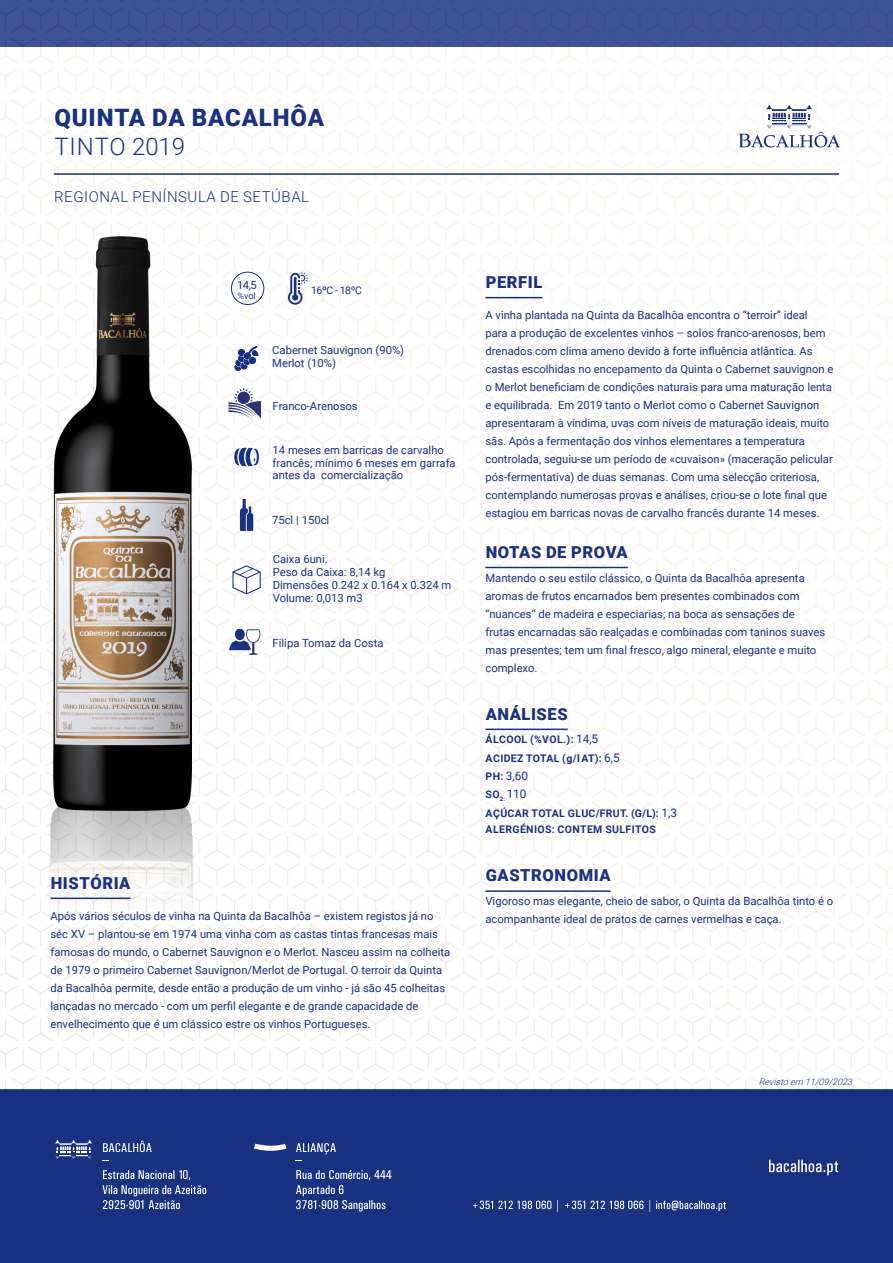
<style>
.page{position:relative;width:893px;height:1263px;background:#fff}
.page>*{position:absolute;margin:0;border:0;box-sizing:border-box;transform-origin:0 0}
.t1{font:900 24px "Roboto";letter-spacing:.035em;color:#183181}
.t2{font:300 24px "Roboto";letter-spacing:.02em;color:#183181}
.TITULOS_BLUE{font:900 16.5px "Roboto";letter-spacing:.035em;color:#183181}
.t3{font:300 15px "Roboto";letter-spacing:.035em;color:#183181}
.t4{font:11.85px/18px "Roboto";color:#183181}
.t5{font:11.25px/18px "Roboto";color:#183181}
.t6{font:700 10.5px/18.3px "Roboto";letter-spacing:.035em;color:#183181}
.t7{font:10.5px "Roboto";letter-spacing:-.04em;color:#183181}
.t8{font:italic 300 9px "Roboto";color:#183181}
.t9{font:9px "Roboto";color:#183181}
.s1{font-weight:400;font-size:11.85px}
.s2{font-weight:700;font-size:10.5px}
</style>
<div class="page">
<div style="left:0;top:1089px;width:893px;height:174px;background:#183181"></div>
<svg style="left:473px;top:1200px;width:253px;height:12px"></svg>
<svg style="left:769px;top:1160px;width:69px;height:15px"></svg>
<svg style="left:254px;top:1144px;width:33px;height:7px"></svg>
<svg style="left:296px;top:1170px;width:95px;height:41px"></svg>
<svg style="left:296px;top:1143px;width:40px;height:11px"></svg>
<svg style="left:102px;top:1172px;width:104px;height:37px"></svg>
<img style="left:0;top:0;width:893px;height:1089px">
<svg style="left:229px;top:629px;width:31px;height:26px"></svg>
<img style="left:46px;top:804px;width:152px;height:368px">
<img style="left:53px;top:236px;width:138px;height:574px">
<hr style="left:485px;top:297px;width:57px;height:1px;background:#183181">
<hr style="left:485px;top:567px;width:143px;height:1px;background:#183181">
<hr style="left:485px;top:728px;width:83px;height:2px;background:#183181">
<hr style="left:485px;top:890px;width:126px;height:2px;background:#183181">
<svg style="left:232px;top:565px;width:29px;height:29px"></svg>
<svg style="left:234px;top:346px;width:25px;height:25px"></svg>
<svg style="left:234px;top:448px;width:25px;height:18px"></svg>
<svg style="left:240px;top:499px;width:13px;height:32px"></svg>
<div style="left:231px;top:272px;width:33px;height:33px;border:1px solid #183181;border-radius:50%"></div>
<svg style="left:288px;top:272px;width:20px;height:33px"></svg>
<hr style="left:50px;top:897px;width:81px;height:2px;background:#183181">
<hr style="left:54px;top:173px;width:785px;height:2px;background:#183181">
<svg style="left:738px;top:105px;width:102px;height:43px"></svg>
<svg style="left:228px;top:388px;width:33px;height:32px"></svg>
<p class="t1" style="left:54px;top:101px;width:271px">QUINTA DA BACALHÔA</p>
<p class="t2" style="left:54px;top:130px;width:132px">TINTO 2019</p>
<p class="t3" style="left:54px;top:187px;width:256px">REGIONAL PENÍNSULA DE SETÚBAL</p>
<p class="t5" style="left:237px;top:275px;width:21px">14,5</p>
<p class="t9" style="left:238px;top:290px;width:20px">%vol</p>
<p class="t7" style="left:311px;top:283px;width:52px">16ºC - 18ºC</p>
<p class="t5" style="left:272px;top:343px;width:133px;line-height:12.8px">Cabernet Sauvignon (90%)<br>Merlot (10%)</p>
<p class="t5" style="left:273px;top:396px;width:87px">Franco-Arenosos</p>
<p class="t5" style="left:273px;top:443px;width:185px;line-height:12.8px">14 meses em barricas de carvalho francês; mínimo 6 meses em garrafa antes da comercialização</p>
<p class="t5" style="left:272px;top:511px;width:59px">75cl | 150cl</p>
<p class="t5" style="left:273px;top:550px;width:57px">Caixa 6uni.</p>
<p class="t5" style="left:273px;top:563px;width:114px">Peso da Caixa: 8,14 kg</p>
<p class="t5" style="left:273px;top:575px;width:180px">Dimensões 0.242 x 0.164 x 0.324 m</p>
<p class="t5" style="left:273px;top:588px;width:92px">Volume: 0,013 m3</p>
<p class="t5" style="left:273px;top:634px;width:112px">Filipa Tomaz da Costa</p>
<p class="TITULOS_BLUE" style="left:51px;top:872px;width:81px">HISTÓRIA</p>
<p class="t5" style="left:50px;top:906px;width:401px">Após vários séculos de vinha na Quinta da Bacalhôa – existem registos já no séc XV – plantou-se em 1974 uma vinha com as castas tintas francesas mais famosas do mundo, o Cabernet Sauvignon e o Merlot. Nasceu assim na colheita de 1979 o primeiro Cabernet Sauvignon/Merlot de Portugal. O terroir da Quinta da Bacalhôa permite, desde então a produção de um vinho - já são 45 colheitas lançadas no mercado - com um perfil elegante e de grande capacidade de envelhecimento que é um clássico estre os vinhos Portugueses.</p>
<p class="TITULOS_BLUE" style="left:486px;top:271px;width:58px">PERFIL</p>
<p class="t5" style="left:485px;top:306px;width:349px">A vinha plantada na Quinta da Bacalhôa encontra o “terroir” ideal<br>para a produção de excelentes vinhos – solos franco-arenosos, bem drenados com clima ameno devido à forte influência atlântica. As castas escolhidas no encepamento da Quinta o Cabernet sauvignon e o Merlot beneficiam de condições naturais para uma maturação lenta e equilibrada. Em 2019 tanto o Merlot como o Cabernet Sauvignon apresentaram à vindima, uvas com níveis de maturação ideais, muito sãs. Após a fermentação dos vinhos elementares a temperatura controlada, seguiu-se um período de «cuvaison» (maceração pelicular pós-fermentativa) de duas semanas. Com uma selecção criteriosa, contemplando numerosas provas e análises, criou-se o lote final que estagiou em barricas novas de carvalho francês durante 14 meses.</p>
<p class="TITULOS_BLUE" style="left:486px;top:541px;width:144px">NOTAS DE PROVA</p>
<p class="t5" style="left:485px;top:568px;width:341px">Mantendo o seu estilo clássico, o Quinta da Bacalhôa apresenta aromas de frutos encarnados bem presentes combinados com “nuances” de madeira e especiarias; na boca as sensações de frutas encarnadas são realçadas e combinadas com taninos suaves mas presentes; tem um final fresco, algo mineral, elegante e muito complexo.</p>
<p class="TITULOS_BLUE" style="left:486px;top:703px;width:83px">ANÁLISES</p>
<p class="t6" style="left:486px;top:730px;width:136px">ÁLCOOL (%VOL.): <span class="s1">14,5<br></span>ACIDEZ TOTAL (g/l AT): <span class="s1">6,5</span></p>
<p class="t4" style="left:486px;top:766px;width:44px"><span class="s2">PH:</span> 3,60<br><span class="s2">SO</span><sub>2:</sub> 110</p>
<p class="t6" style="left:486px;top:804px;width:193px;line-height:17px">AÇÚCAR TOTAL GLUC/FRUT. (G/L): <span class="s1">1,3<br></span>ALERGÉNIOS: CONTEM SULFITOS</p>
<p class="TITULOS_BLUE" style="left:486px;top:864px;width:126px">GASTRONOMIA</p>
<p class="t5" style="left:485px;top:891px;width:349px">Vigoroso mas elegante, cheio de sabor, o Quinta da Bacalhôa tinto é o acompanhante ideal de pratos de carnes vermelhas e caça.</p>
<p class="t8" style="left:759px;top:1075px;width:98px">Revistoem 11/09/2023</p>
</div>
